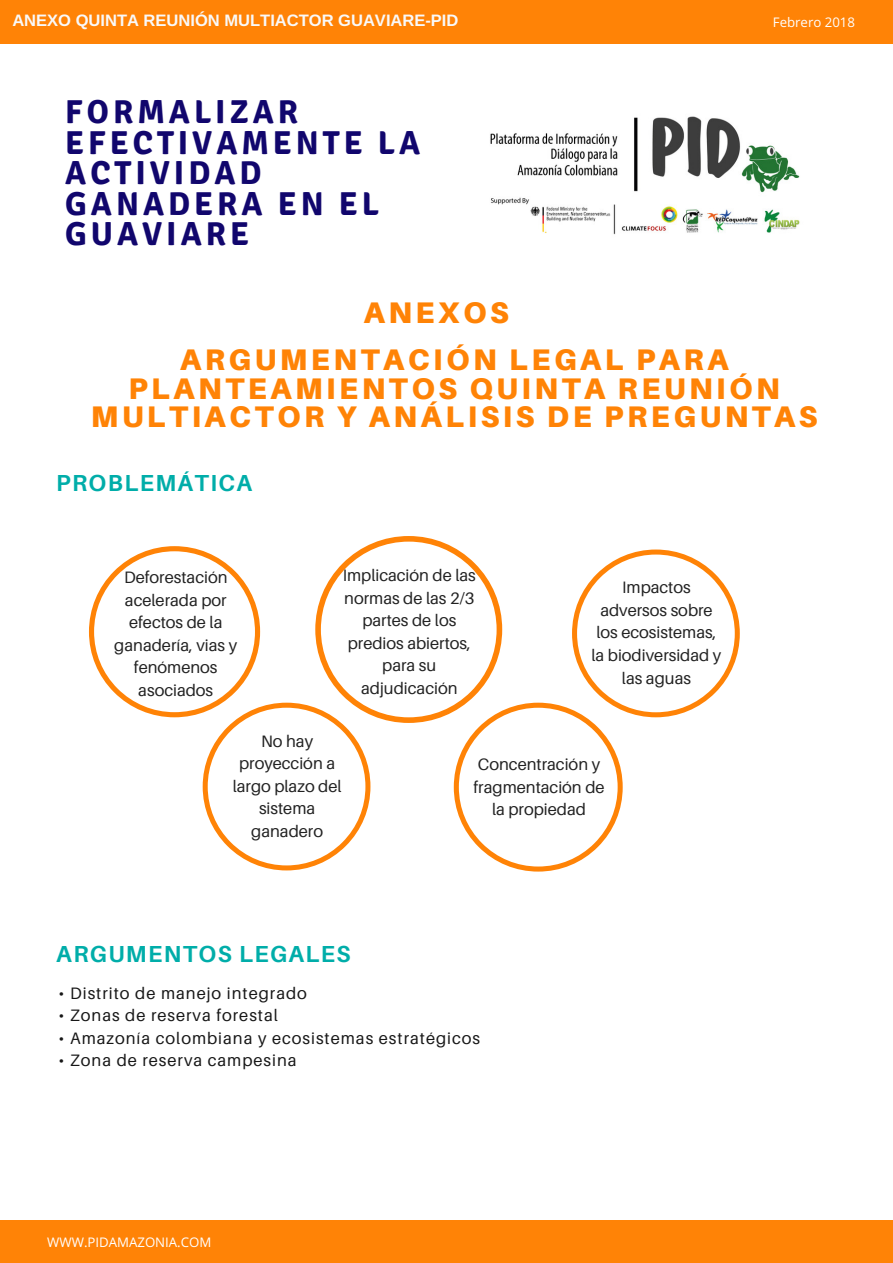
<style>
.page{position:relative;width:893px;height:1263px;background:#fff}
.page>*{position:absolute;margin:0;border:0;box-sizing:border-box;transform-origin:0 0}
.t1{font:700 33.15px/30.5px "Signika";letter-spacing:.12em;color:#11066d}
.t2{font:900 29.85px/47.2px "Aileron";letter-spacing:.12em;color:#ff8306}
.t3{font:700 23.25px "Aileron";letter-spacing:.06em;color:#00ada9}
.t4{font:16.5px/22.5px "Aileron";color:#222;text-align:center}
.t5{font:16.5px "Aileron";letter-spacing:.06em;color:#171717}
.t6{font:700 16.5px "Arimo";color:#f9f9f9}
.t7{font:13.2px "Open Sans";color:#fff}
</style>
<div class="page">
<div style="left:0;top:0;width:893px;height:44px;background:#ff8306"></div>
<div style="left:0;top:1219px;width:893px;height:44px;background:#ff8306"></div>
<img style="left:490px;top:116px;width:310px;height:119px">
<svg style="left:89px;top:536px;width:651px;height:335px"></svg>
<p class="t6" style="left:12px;top:11px;width:448px">ANEXO QUINTA REUNIÓN MULTIACTOR GUAVIARE-PID</p>
<h1 class="t1" style="left:65px;top:97px;width:357px">FORMALIZAR<br>EFECTIVAMENTE LA<br>ACTIVIDAD<br>GANADERA EN EL<br>GUAVIARE</h1>
<p class="t7" style="left:773px;top:13px;width:84px">Febrero 2018</p>
<h2 class="t2" style="left:180px;top:288px;width:550px;text-indent:184px">ANEXOS<br>ARGUMENTACIÓN LEGAL PARA</h2>
<h2 class="t2" style="left:91px;top:373px;width:728px;line-height:28.2px;text-align:center">PLANTEAMIENTOS QUINTA REUNIÓN<br>MULTIACTOR Y ANÁLISIS DE PREGUNTAS</h2>
<h3 class="t3" style="left:56px;top:468px;width:197px">PROBLEMÁTICA</h3>
<p class="t4" style="left:114px;top:566px;width:124px">Deforestación acelerada por efectos de la ganadería, vias y fenómenos asociados</p>
<p class="t4" style="left:343px;top:564px;width:135px">Implicación de las normas de las 2/3 partes de los predios abiertos, para su adjudicación</p>
<p class="t4" style="left:591px;top:576px;width:131px">Impactos adversos sobre los ecosistemas, la biodiversidad y las aguas</p>
<p class="t4" style="left:233px;top:729px;width:110px">No hay proyección a largo plazo del sistema ganadero</p>
<p class="t4" style="left:473px;top:753px;width:133px">Concentración y fragmentación de la propiedad</p>
<h3 class="t3" style="left:56px;top:939px;width:296px">ARGUMENTOS LEGALES</h3>
<p class="t5" style="left:59px;top:983px;width:250px">• Distrito de manejo integrado</p>
<p class="t5" style="left:59px;top:1005px;width:221px">• Zonas de reserva forestal</p>
<p class="t5" style="left:59px;top:1028px;width:423px">• Amazonía colombiana y ecosistemas estratégicos</p>
<p class="t5" style="left:59px;top:1050px;width:240px">• Zona de reserva campesina</p>
<p class="t7" style="left:47px;top:1232px;width:166px">WWW.PIDAMAZONIA.COM</p>
</div>
